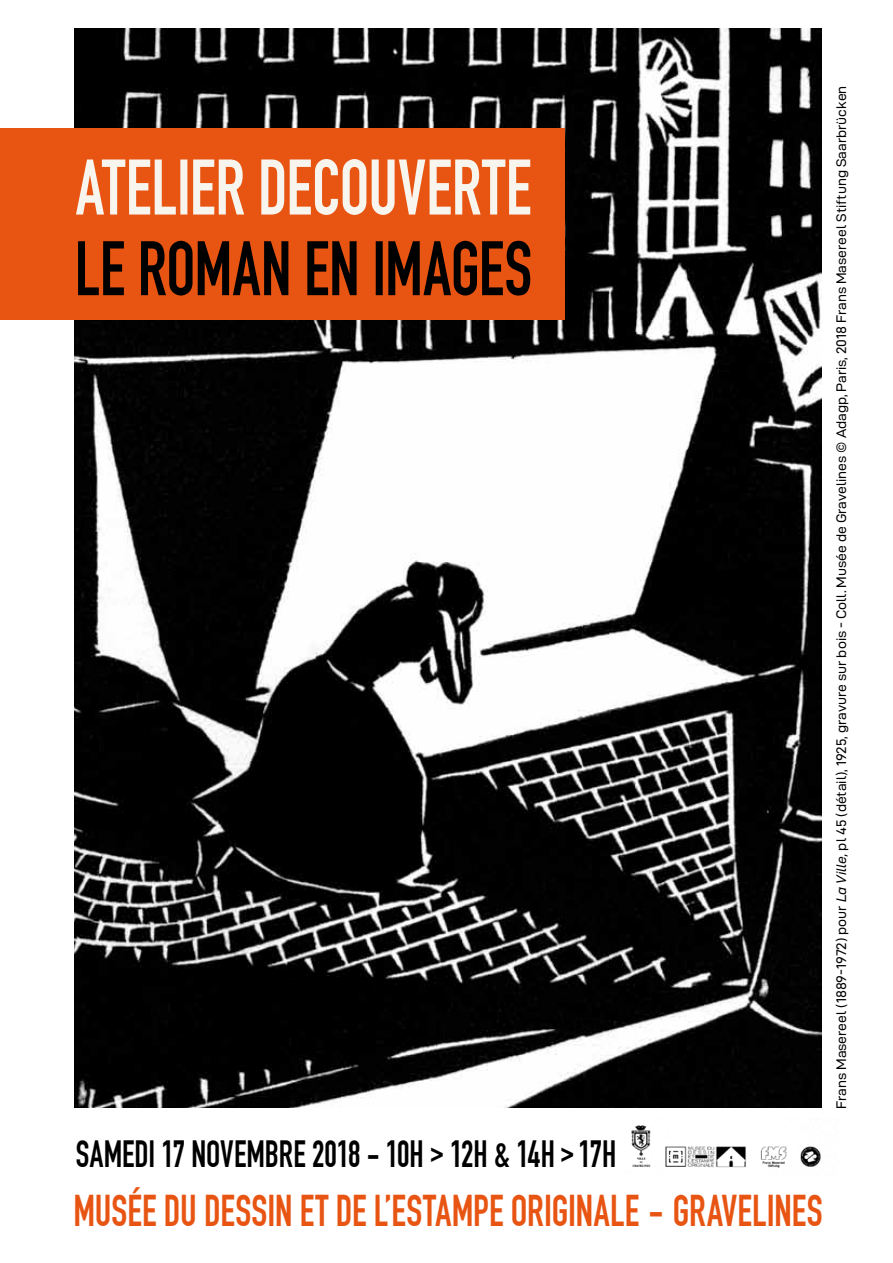
<style>
.page{position:relative;width:893px;height:1263px;background:#fff}
.page>*{position:absolute;margin:0;border:0;box-sizing:border-box;transform-origin:0 0}
.t1{font:77.25px "DIN Engschrift";color:#f7f5ed;scale:.9 1}
.t2{font:75.75px "DIN Engschrift";color:#000;scale:.9 1}
.t3{font:43.5px "DIN Engschrift";color:#e85412;scale:.9 1}
.t4{font:37.2px "DIN Engschrift";letter-spacing:-.005em;color:#000;scale:.9 1}
.t5{font:13.95px "D DIN Exp";color:#000}
.s1{font-family:"Arial";font-weight:700;font-size:26.25px}
.s2{font-family:"D DIN Exp Italic"}
</style>
<div class="page">
<img style="left:75px;top:28px;width:746px;height:1079px">
<div style="left:0;top:128px;width:564px;height:192px;background:#e85412"></div>
<img style="left:631px;top:1125px;width:190px;height:43px">
<h1 class="t1" style="left:76px;top:142px;width:508px">ATELIER DECOUVERTE</h1>
<h2 class="t2" style="left:75px;top:224px;width:510px">LE ROMAN EN IMAGES</h2>
<h3 class="t4" style="left:76px;top:1132px;width:602px">SAMEDI 17 NOVEMBRE 2018 - 10H <span class="s1">˃</span> 12H &amp; 14H <span class="s1">˃</span> 17H</h3>
<h3 class="t3" style="left:74px;top:1185px;width:834px">MUSÉE DU DESSIN ET DE L’ESTAMPE ORIGINALE - GRAVELINES</h3>
<p class="t5" style="left:834px;top:1109px;width:1025px;rotate:-90deg">Frans Masereel (1889-1972) pour <span class="s2">La Ville,</span> pl 45 (détail), 1925, gravure sur bois - Coll. Musée de Gravelines © Adagp, Paris, 2018 Frans Masereel Stiftung Saarbrücken</p>
</div>
